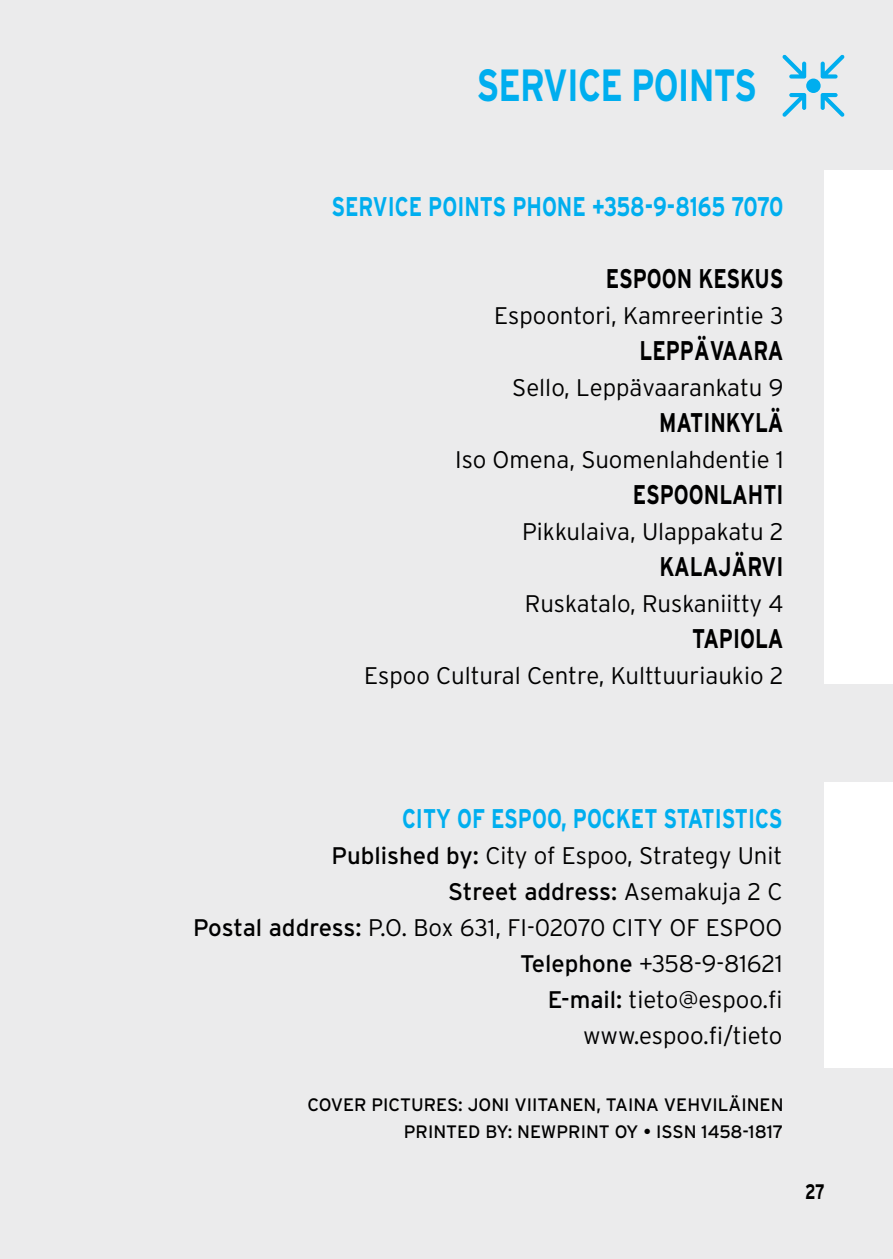
<style>
.page{position:relative;width:893px;height:1259px;background:#ebebec}
.page>*{position:absolute;margin:0;border:0;box-sizing:border-box;transform-origin:0 0}
.t1{font:700 45px "Interstate";letter-spacing:-.025em;color:#00aeef;scale:.77 1}
.t2{font:700 27px "Interstate";color:#00aeef;scale:.77 1}
.t3{font:700 27px "Interstate";color:#000;scale:.77 1}
.t4{font:300 24px "Interstate";color:#000}
.t5{font:24px "Interstate";letter-spacing:-.01em;color:#000}
.t6{font:700 21px "Interstate";color:#000;scale:.73 1}
.t7{font:18px/27px "Interstate";color:#000}
.s1{font-weight:400}
.s2{font-weight:300}
</style>
<div class="page">
<div style="left:825px;top:782px;width:68px;height:285px;background:#fff"></div>
<div style="left:825px;top:170px;width:68px;height:514px;background:#fff"></div>
<svg style="left:821px;top:55px;width:24px;height:24px"></svg>
<svg style="left:782px;top:93px;width:24px;height:24px"></svg>
<svg style="left:821px;top:93px;width:23px;height:24px"></svg>
<svg style="left:782px;top:55px;width:24px;height:24px"></svg>
<div style="left:806px;top:79px;width:15px;height:14px;background:#00aeef;border-radius:50%"></div>
<h1 class="t1" style="left:477px;top:60px;width:366px">SERVICE POINTS</h1>
<p class="t2" style="left:331px;top:191px;width:589px">SERVICE POINTS PHONE +358-9-8165 7070</p>
<p class="t3" style="left:606px;top:263px;width:232px">ESPOON KESKUS</p>
<p class="t4" style="left:494px;top:302px;width:291px">Espoontori, Kamreerintie 3</p>
<p class="t3" style="left:639px;top:335px;width:189px">LEPPÄVAARA</p>
<p class="t4" style="left:512px;top:374px;width:273px">Sello, Leppävaarankatu 9</p>
<p class="t3" style="left:659px;top:407px;width:163px">MATINKYLÄ</p>
<p class="t4" style="left:455px;top:446px;width:330px">Iso Omena, Suomenlahdentie 1</p>
<p class="t3" style="left:633px;top:479px;width:197px">ESPOONLAHTI</p>
<p class="t4" style="left:522px;top:518px;width:263px">Pikkulaiva, Ulappakatu 2</p>
<p class="t3" style="left:659px;top:551px;width:163px">KALAJÄRVI</p>
<p class="t4" style="left:525px;top:590px;width:260px">Ruskatalo, Ruskaniitty 4</p>
<p class="t3" style="left:692px;top:623px;width:120px">TAPIOLA</p>
<p class="t4" style="left:364px;top:662px;width:421px">Espoo Cultural Centre, Kulttuuriaukio 2</p>
<p class="t2" style="left:402px;top:803px;width:496px">CITY OF ESPOO, POCKET STATISTICS</p>
<p class="t4" style="left:331px;top:842px;width:453px"><span class="s1">PUBLISHED BY:</span> City of Espoo, Strategy Unit</p>
<p class="t5" style="left:448px;top:878px;width:333px">STREET ADDRESS: <span class="s2">Asemakuja 2 C</span></p>
<p class="t4" style="left:193px;top:914px;width:529px"><span class="s1">POSTAL ADDRESS:</span> P.O. Box 631, FI -02070 CITY OF ESPOO</p>
<p class="t4" style="left:520px;top:950px;width:264px"><span class="s1">TELEPHONE</span> +358-9-81621</p>
<p class="t4" style="left:548px;top:986px;width:236px"><span class="s1">E-MAIL:</span> tieto@espoo.fi</p>
<p class="t4" style="left:583px;top:1022px;width:201px">www.espoo.fi/tieto</p>
<p class="t7" style="left:404px;top:1091px;width:381px;text-indent:260px">VEHVILÄINEN<br>PRINTED BY: NEWPRINT OY • ISSN 1458-1817</p>
<p class="t7" style="left:307px;top:1091px;width:13px">COVER</p>
<p class="t7" style="left:371px;top:1091px;width:12px">PICTURES</p>
<p class="t7" style="left:458px;top:1091px;width:31px">: JONI</p>
<p class="t7" style="left:514px;top:1091px;width:11px">VIITANEN</p>
<p class="t7" style="left:596px;top:1091px;width:21px">, TAINA</p>
<p class="t6" style="left:805px;top:1180px;width:29px">27</p>
</div>
